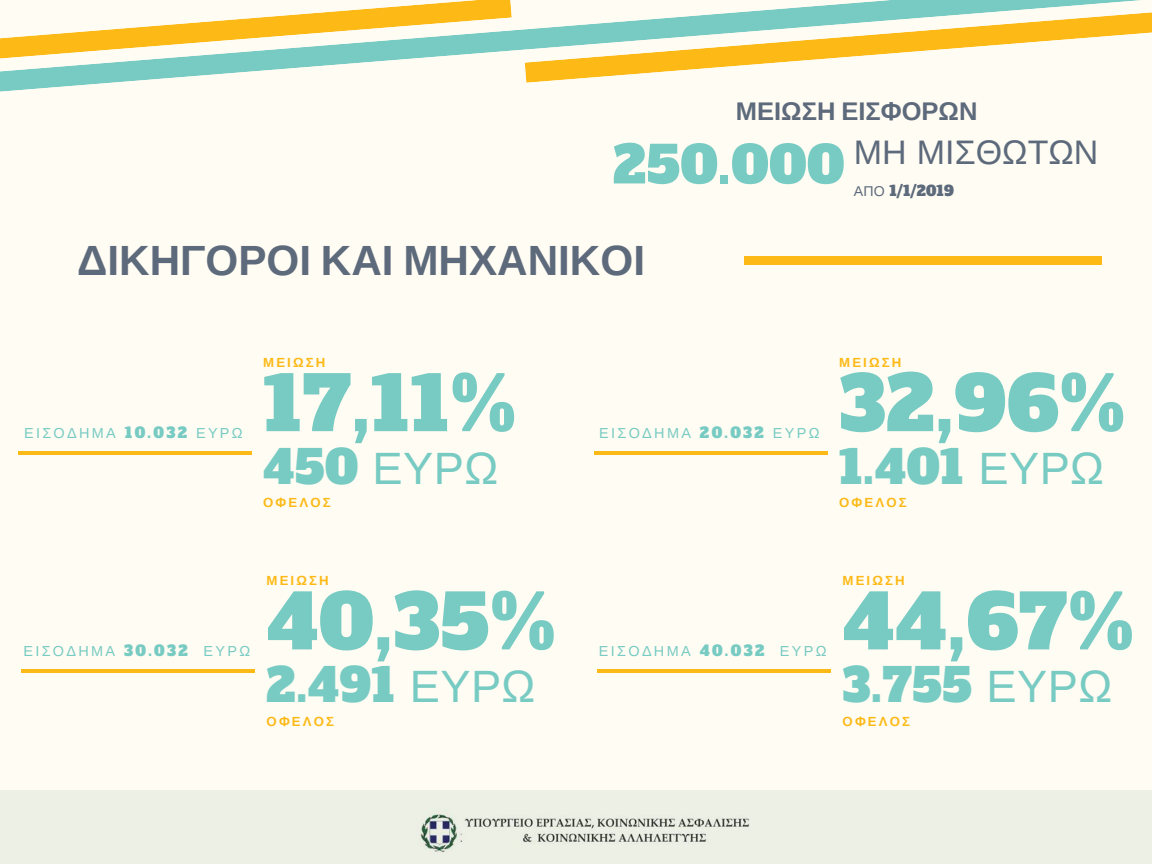
<style>
.page{position:relative;width:1152px;height:864px;background:#fffcf3}
.page>*{position:absolute;margin:0;border:0;box-sizing:border-box;transform-origin:0 0}
.t1{font:74.55px "Alfa Slab One";letter-spacing:.01em;color:#77cbc3}
.t2{font:51px "Alfa Slab One";letter-spacing:.01em;color:#77cbc3}
.t3{font:45.3px "Alfa Slab One";letter-spacing:.01em;color:#77cbc3}
.t4{font:45.3px "Liberation Sans";color:#77cbc3}
.t5{font:700 42.3px "Liberation Sans";color:#5d6a7b}
.t6{font:34.05px "Liberation Sans";color:#5d6a7b}
.t7{font:700 25.5px "Liberation Sans";color:#5d6a7b}
.t8{font:14.4px "Liberation Sans";letter-spacing:.16em;color:#77cbc3}
.t9{font:14.25px "Alfa Slab One";color:#5d6a7b}
.t10{font:700 13.2px "Liberation Sans";letter-spacing:.16em;color:#fdb916}
.s1{font-family:"Liberation Sans"}
.s2{font-family:"Alfa Slab One"}
</style>
<div class="page">
<hr style="left:18px;top:451px;width:234px;height:3px;background:#fdb916">
<hr style="left:594px;top:451px;width:234px;height:3px;background:#fdb916">
<hr style="left:22px;top:669px;width:233px;height:4px;background:#fdb916">
<hr style="left:598px;top:669px;width:233px;height:4px;background:#fdb916">
<div style="left:744px;top:256px;width:357px;height:10px;background:#fdb916"></div>
<div style="left:0;top:791px;width:1152px;height:73px;background:#edf0e5"></div>
<svg style="left:0;top:0;width:1141px;height:92px"></svg>
<svg style="left:525px;top:12px;width:627px;height:71px"></svg>
<svg style="left:0;top:0;width:512px;height:59px"></svg>
<h3 class="t7" style="left:736px;top:97px;width:243px">ΜΕΙΩΣΗ ΕΙΣΦΟΡΩΝ</h3>
<h2 class="t2" style="left:613px;top:131px;width:233px">250.000</h2>
<h3 class="t6" style="left:854px;top:133px;width:246px">ΜΗ ΜΙΣΘΩΤΩΝ</h3>
<p class="t9" style="left:854px;top:181px;width:101px"><span class="s1">ΑΠΟ</span> 1/1/2019</p>
<h3 class="t5" style="left:77px;top:236px;width:569px">ΔΙΚΗΓΟΡΟΙ ΚΑΙ ΜΗΧΑΝΙΚΟΙ</h3>
<p class="t8" style="left:24px;top:425px;width:220px">ΕΙΣΟΔΗΜΑ <span class="s2">10.032</span> ΕΥΡΩ</p>
<p class="t10" style="left:263px;top:355px;width:64px">ΜΕΙΩΣΗ</p>
<h1 class="t1" style="left:263px;top:354px;width:255px">17,11%</h1>
<h3 class="t4" style="left:263px;top:443px;width:237px"><span class="s2">450</span> ΕΥΡΩ</h3>
<p class="t10" style="left:263px;top:495px;width:69px">ΟΦΕΛΟΣ</p>
<p class="t8" style="left:23px;top:643px;width:228px">ΕΙΣΟΔΗΜΑ <span class="s2">30.032</span> ΕΥΡΩ</p>
<p class="t10" style="left:267px;top:573px;width:64px">ΜΕΙΩΣΗ</p>
<h1 class="t1" style="left:267px;top:572px;width:291px">40,35%</h1>
<h3 class="t3" style="left:267px;top:655px;width:270px">2.491 <span class="s1">ΕΥΡΩ</span></h3>
<p class="t10" style="left:267px;top:714px;width:69px">ΟΦΕΛΟΣ</p>
<p class="t8" style="left:599px;top:425px;width:222px">ΕΙΣΟΔΗΜΑ <span class="s2">20.032</span> ΕΥΡΩ</p>
<p class="t10" style="left:839px;top:355px;width:64px">ΜΕΙΩΣΗ</p>
<h1 class="t1" style="left:839px;top:354px;width:288px">32,96%</h1>
<h3 class="t3" style="left:839px;top:437px;width:266px">1.401 <span class="s1">ΕΥΡΩ</span></h3>
<p class="t10" style="left:839px;top:495px;width:69px">ΟΦΕΛΟΣ</p>
<p class="t8" style="left:599px;top:643px;width:229px">ΕΙΣΟΔΗΜΑ <span class="s2">40.032</span> ΕΥΡΩ</p>
<p class="t10" style="left:843px;top:573px;width:64px">ΜΕΙΩΣΗ</p>
<h1 class="t1" style="left:843px;top:572px;width:293px">44,67%</h1>
<h3 class="t3" style="left:843px;top:655px;width:271px">3.755 <span class="s1">ΕΥΡΩ</span></h3>
<p class="t10" style="left:843px;top:714px;width:69px">ΟΦΕΛΟΣ</p>
</div>
